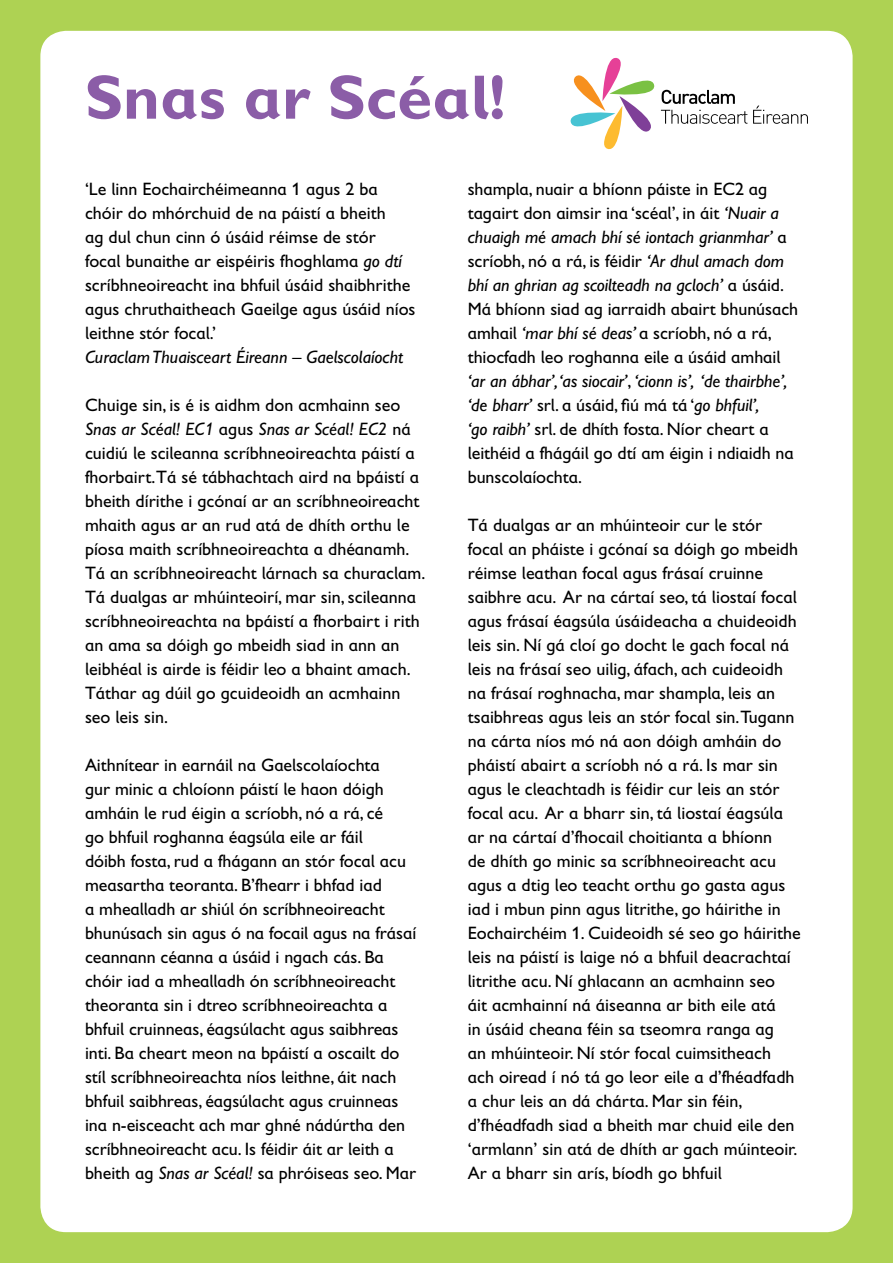
<style>
.page{position:relative;width:893px;height:1263px;background:#aed253}
.page>*{position:absolute;margin:0;border:0;box-sizing:border-box;transform-origin:0 0}
.t1{font:700 63px "Gill Sans Infant Std";color:#8b5da7}
.t2{font:18px/24px "Gill Sans Infant Std";color:#000}
.t3{font:italic 18px "Gill Sans Infant Std";color:#000}
.s1{font-style:italic}
</style>
<div class="page">
<div style="left:40px;top:31px;width:813px;height:1201px;background:#fff;border-radius:26px"></div>
<svg style="left:753px;top:106px;width:55px;height:18px"></svg>
<svg style="left:570px;top:57px;width:177px;height:93px"></svg>
<h1 class="t1" style="left:85px;top:60px;width:422px">Snas ar Scéal!</h1>
<p class="t2" style="left:85px;top:177px;width:332px">‘Le linn Eochairchéimeanna 1 agus 2 ba chóir do mhórchuid de na páistí a bheith<br>ag dul chun cinn ó úsáid réimse de stór focal bunaithe ar eispéiris fhoghlama <span class="s1">go dtí </span>scríbhneoireacht ina bhfuil úsáid shaibhrithe agus chruthaitheach Gaeilge agus úsáid níos leithne stór focal.’</p>
<p class="t3" style="left:85px;top:347px;width:320px">Curaclam Thuaisceart Éireann – Gaelscolaíocht</p>
<p class="t2" style="left:85px;top:393px;width:342px">Chuige sin, is é is aidhm don acmhainn seo <span class="s1">Snas ar Scéal! EC1</span> agus <span class="s1">Snas ar Scéal! EC2</span> ná cuidiú le scileanna scríbhneoireachta páistí a fhorbairt.Tá sé tábhachtach aird na bpáistí a bheith dírithe i gcónaí ar an scríbhneoireacht mhaith agus ar an rud atá de dhíth orthu le píosa maith scríbhneoireachta a dhéanamh.<br>Tá an scríbhneoireacht lárnach sa churaclam.<br>Tá dualgas ar mhúinteoirí, mar sin, scileanna scríbhneoireachta na bpáistí a fhorbairt i rith an ama sa dóigh go mbeidh siad in ann an leibhéal is airde is féidir leo a bhaint amach.<br>Táthar ag dúil go gcuideoidh an acmhainn seo leis sin.</p>
<p class="t2" style="left:85px;top:753px;width:333px">Aithnítear in earnáil na Gaelscolaíochta<br>gur minic a chloíonn páistí le haon dóigh amháin le rud éigin a scríobh, nó a rá, cé<br>go bhfuil roghanna éagsúla eile ar fáil<br>dóibh fosta, rud a fhágann an stór focal acu measartha teoranta. B’fhearr i bhfad iad<br>a mhealladh ar shiúl ón scríbhneoireacht bhunúsach sin agus ó na focail agus na frásaí ceannann céanna a úsáid i ngach cás. Ba chóir iad a mhealladh ón scríbhneoireacht theoranta sin i dtreo scríbhneoireachta a bhfuil cruinneas, éagsúlacht agus saibhreas inti. Ba cheart meon na bpáistí a oscailt do stíl scríbhneoireachta níos leithne, áit nach bhfuil saibhreas, éagsúlacht agus cruinneas ina n-eisceacht ach mar ghné nádúrtha den scríbhneoireacht acu. Is féidir áit ar leith a bheith ag <span class="s1">Snas ar Scéal!</span> sa phróiseas seo. Mar</p>
<p class="t2" style="left:468px;top:177px;width:332px">shampla, nuair a bhíonn páiste in EC2 ag tagairt don aimsir ina ‘scéal’, in áit <span class="s1">‘Nuair a chuaigh mé amach bhí sé iontach grianmhar’</span> a scríobh, nó a rá, is féidir <span class="s1">‘Ar dhul amach dom bhí an ghrian ag scoilteadh na gcloch’</span> a úsáid.<br>Má bhíonn siad ag iarraidh abairt bhunúsach amhail <span class="s1">‘mar bhí sé deas’</span> a scríobh, nó a rá, thiocfadh leo roghanna eile a úsáid amhail <span class="s1">‘ar an ábhar’, ‘as siocair’</span>, <span class="s1">‘cionn is’, ‘de thairbhe’, ‘de bharr’</span> srl. a úsáid, fiú má tá ‘<span class="s1">go bhfuil’,<br>‘go raibh’</span> srl. de dhíth fosta. Níor cheart a leithéid a fhágáil go dtí am éigin i ndiaidh na bunscolaíochta.</p>
<p class="t2" style="left:468px;top:513px;width:334px">Tá dualgas ar an mhúinteoir cur le stór focal an pháiste i gcónaí sa dóigh go mbeidh réimse leathan focal agus frásaí cruinne saibhre acu. Ar na cártaí seo, tá liostaí focal agus frásaí éagsúla úsáideacha a chuideoidh leis sin. Ní gá cloí go docht le gach focal ná leis na frásaí seo uilig, áfach, ach cuideoidh na frásaí roghnacha, mar shampla, leis an tsaibhreas agus leis an stór focal sin.Tugann na cárta níos mó ná aon dóigh amháin do pháistí abairt a scríobh nó a rá. Is mar sin agus le cleachtadh is féidir cur leis an stór focal acu. Ar a bharr sin, tá liostaí éagsúla ar na cártaí d’fhocail choitianta a bhíonn<br>de dhíth go minic sa scríbhneoireacht acu agus a dtig leo teacht orthu go gasta agus iad i mbun pinn agus litrithe, go háirithe in Eochairchéim 1. Cuideoidh sé seo go háirithe leis na páistí is laige nó a bhfuil deacrachtaí litrithe acu. Ní ghlacann an acmhainn seo<br>áit acmhainní ná áiseanna ar bith eile atá<br>in úsáid cheana féin sa tseomra ranga ag<br>an mhúinteoir. Ní stór focal cuimsitheach ach oiread í nó tá go leor eile a d’fhéadfadh a chur leis an dá chárta. Mar sin féin, d’fhéadfadh siad a bheith mar chuid eile den ‘armlann’ sin atá de dhíth ar gach múinteoir.<br>Ar a bharr sin arís, bíodh go bhfuil</p>
</div>
